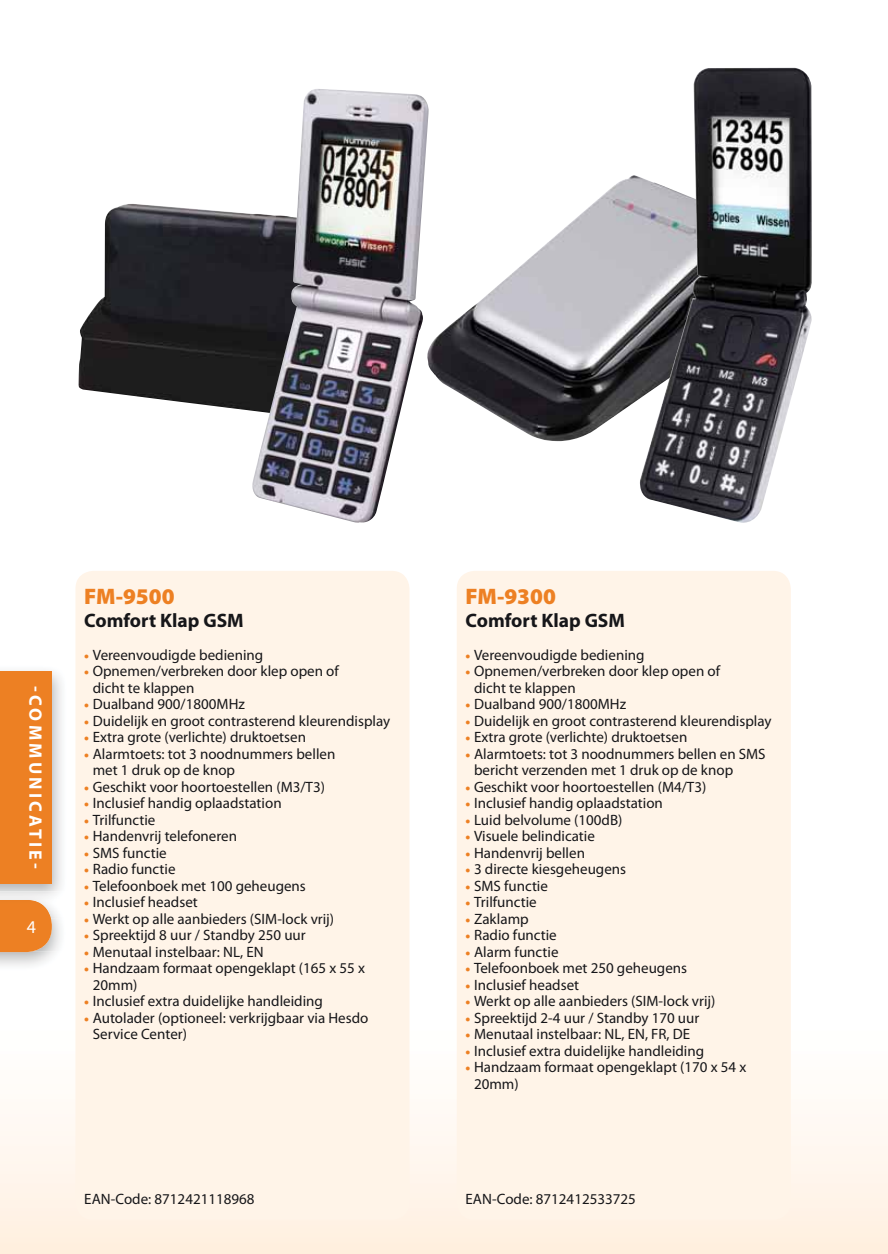
<style>
.page{position:relative;width:888px;height:1254px;background:#fff}
.page>*{position:absolute;margin:0;border:0;box-sizing:border-box;transform-origin:0 0}
.t1{font:900 22.5px "Myriad Pro";color:#ed8023}
.t2{font:700 19.5px "Myriad Pro";color:#161619}
.t3{font:700 18px "Myriad Pro";letter-spacing:.18em;color:#fff}
.t4{font:18px "Myriad Pro";color:#fff}
.t5{font:15px/16.5px "Myriad Pro";color:#161619}
.s1{font-weight:900;font-size:13.5px;color:#ed8023}
</style>
<div class="page">
<svg style="left:0;top:919px;width:52px;height:33px;background:#eb8630"></svg>
<img style="left:0;top:670px;width:62px;height:221px">
<img style="left:0;top:900px;width:51px;height:19px">
<div style="left:0;top:671px;width:51px;height:213px;background:#ed8023"></div>
<div style="left:75px;top:571px;width:335px;height:649px;background:#fff4e8;border-radius:18px"></div>
<img style="left:79px;top:204px;width:173px;height:207px">
<img style="left:252px;top:89px;width:177px;height:434px">
<div style="left:457px;top:571px;width:334px;height:649px;background:#fff4e8;border-radius:18px"></div>
<img style="left:427px;top:175px;width:213px;height:266px">
<img style="left:640px;top:68px;width:172px;height:455px">
<p class="t3" style="left:42px;top:686px;width:184px;rotate:90deg">-COMMUNICATIE-</p>
<p class="t4" style="left:27px;top:920px;width:11px">4</p>
<h1 class="t1" style="left:84px;top:583px;width:92px">FM-9500</h1>
<h2 class="t2" style="left:84px;top:613px;width:161px">Comfort Klap GSM</h2>
<p class="t5" style="left:84px;top:647px;width:180px"><span class="s1">•</span> Vereenvoudigde bediening</p>
<p class="t5" style="left:93px;top:664px;width:248px;text-indent:-9px"><span class="s1">•</span> Opnemen/verbreken door klep open of dicht te klappen</p>
<p class="t5" style="left:84px;top:697px;width:162px"><span class="s1">•</span> Dualband 900/1800MHz</p>
<p class="t5" style="left:84px;top:713px;width:307px"><span class="s1">•</span> Duidelijk en groot contrasterend kleurendisplay</p>
<p class="t5" style="left:84px;top:730px;width:223px"><span class="s1">•</span> Extra grote (verlichte) druktoetsen</p>
<p class="t5" style="left:93px;top:746px;width:244px;text-indent:-9px"><span class="s1">•</span> Alarmtoets: tot 3 noodnummers bellen met 1 druk op de knop</p>
<p class="t5" style="left:84px;top:779px;width:242px"><span class="s1">•</span> Geschikt voor hoortoestellen (M3/T3)</p>
<p class="t5" style="left:84px;top:796px;width:199px"><span class="s1">•</span> Inclusief handig oplaadstation</p>
<p class="t5" style="left:84px;top:812px;width:73px"><span class="s1">•</span> Trilfunctie</p>
<p class="t5" style="left:84px;top:829px;width:154px"><span class="s1">•</span> Handenvrij telefoneren</p>
<p class="t5" style="left:84px;top:845px;width:84px"><span class="s1">•</span> SMS functie</p>
<p class="t5" style="left:84px;top:862px;width:93px"><span class="s1">•</span> Radio functie</p>
<p class="t5" style="left:84px;top:878px;width:223px"><span class="s1">•</span> Telefoonboek met 100 geheugens</p>
<p class="t5" style="left:84px;top:895px;width:115px"><span class="s1">•</span> Inclusief headset</p>
<p class="t5" style="left:84px;top:911px;width:251px"><span class="s1">•</span> Werkt op alle aanbieders (SIM-lock vrij)</p>
<p class="t5" style="left:84px;top:928px;width:223px"><span class="s1">•</span> Spreektijd 8 uur / Standby 250 uur</p>
<p class="t5" style="left:84px;top:944px;width:181px"><span class="s1">•</span> Menutaal instelbaar: NL, EN</p>
<p class="t5" style="left:93px;top:961px;width:274px;text-indent:-9px"><span class="s1">•</span> Handzaam formaat opengeklapt (165 x 55 x<br>20mm)</p>
<p class="t5" style="left:84px;top:994px;width:240px"><span class="s1">•</span> Inclusief extra duidelijke handleiding</p>
<p class="t5" style="left:93px;top:1010px;width:277px;text-indent:-9px"><span class="s1">•</span> Autolader (optioneel: verkrijgbaar via Hesdo<br>Service Center)</p>
<p class="t5" style="left:84px;top:1192px;width:172px">EAN-Code: 8712421118968</p>
<h1 class="t1" style="left:466px;top:583px;width:92px">FM-9300</h1>
<h2 class="t2" style="left:466px;top:613px;width:161px">Comfort Klap GSM</h2>
<p class="t5" style="left:466px;top:647px;width:180px"><span class="s1">•</span> Vereenvoudigde bediening</p>
<p class="t5" style="left:474px;top:664px;width:248px;text-indent:-9px"><span class="s1">•</span> Opnemen/verbreken door klep open of dicht te klappen</p>
<p class="t5" style="left:466px;top:697px;width:162px"><span class="s1">•</span> Dualband 900/1800MHz</p>
<p class="t5" style="left:466px;top:713px;width:307px"><span class="s1">•</span> Duidelijk en groot contrasterend kleurendisplay</p>
<p class="t5" style="left:466px;top:730px;width:223px"><span class="s1">•</span> Extra grote (verlichte) druktoetsen</p>
<p class="t5" style="left:474px;top:746px;width:293px;text-indent:-9px"><span class="s1">•</span> Alarmtoets: tot 3 noodnummers bellen en SMS bericht verzenden met 1 druk op de knop</p>
<p class="t5" style="left:466px;top:779px;width:242px"><span class="s1">•</span> Geschikt voor hoortoestellen (M4/T3)</p>
<p class="t5" style="left:466px;top:796px;width:199px"><span class="s1">•</span> Inclusief handig oplaadstation</p>
<p class="t5" style="left:466px;top:812px;width:158px"><span class="s1">•</span> Luid belvolume (100dB)</p>
<p class="t5" style="left:466px;top:829px;width:131px"><span class="s1">•</span> Visuele belindicatie</p>
<p class="t5" style="left:466px;top:845px;width:121px"><span class="s1">•</span> Handenvrij bellen</p>
<p class="t5" style="left:466px;top:862px;width:162px"><span class="s1">•</span> 3 directe kiesgeheugens</p>
<p class="t5" style="left:466px;top:878px;width:84px"><span class="s1">•</span> SMS functie</p>
<p class="t5" style="left:466px;top:895px;width:73px"><span class="s1">•</span> Trilfunctie</p>
<p class="t5" style="left:466px;top:911px;width:65px"><span class="s1">•</span> Zaklamp</p>
<p class="t5" style="left:466px;top:928px;width:93px"><span class="s1">•</span> Radio functie</p>
<p class="t5" style="left:466px;top:944px;width:94px"><span class="s1">•</span> Alarm functie</p>
<p class="t5" style="left:466px;top:961px;width:223px"><span class="s1">•</span> Telefoonboek met 250 geheugens</p>
<p class="t5" style="left:466px;top:977px;width:115px"><span class="s1">•</span> Inclusief headset</p>
<p class="t5" style="left:466px;top:994px;width:251px"><span class="s1">•</span> Werkt op alle aanbieders (SIM-lock vrij)</p>
<p class="t5" style="left:466px;top:1010px;width:235px"><span class="s1">•</span> Spreektijd 2-4 uur / Standby 170 uur</p>
<p class="t5" style="left:466px;top:1027px;width:226px"><span class="s1">•</span> Menutaal instelbaar: NL, EN, FR, DE</p>
<p class="t5" style="left:466px;top:1043px;width:240px"><span class="s1">•</span> Inclusief extra duidelijke handleiding</p>
<p class="t5" style="left:474px;top:1060px;width:274px;text-indent:-9px"><span class="s1">•</span> Handzaam formaat opengeklapt (170 x 54 x<br>20mm)</p>
<p class="t5" style="left:466px;top:1192px;width:172px">EAN-Code: 8712412533725</p>
</div>
